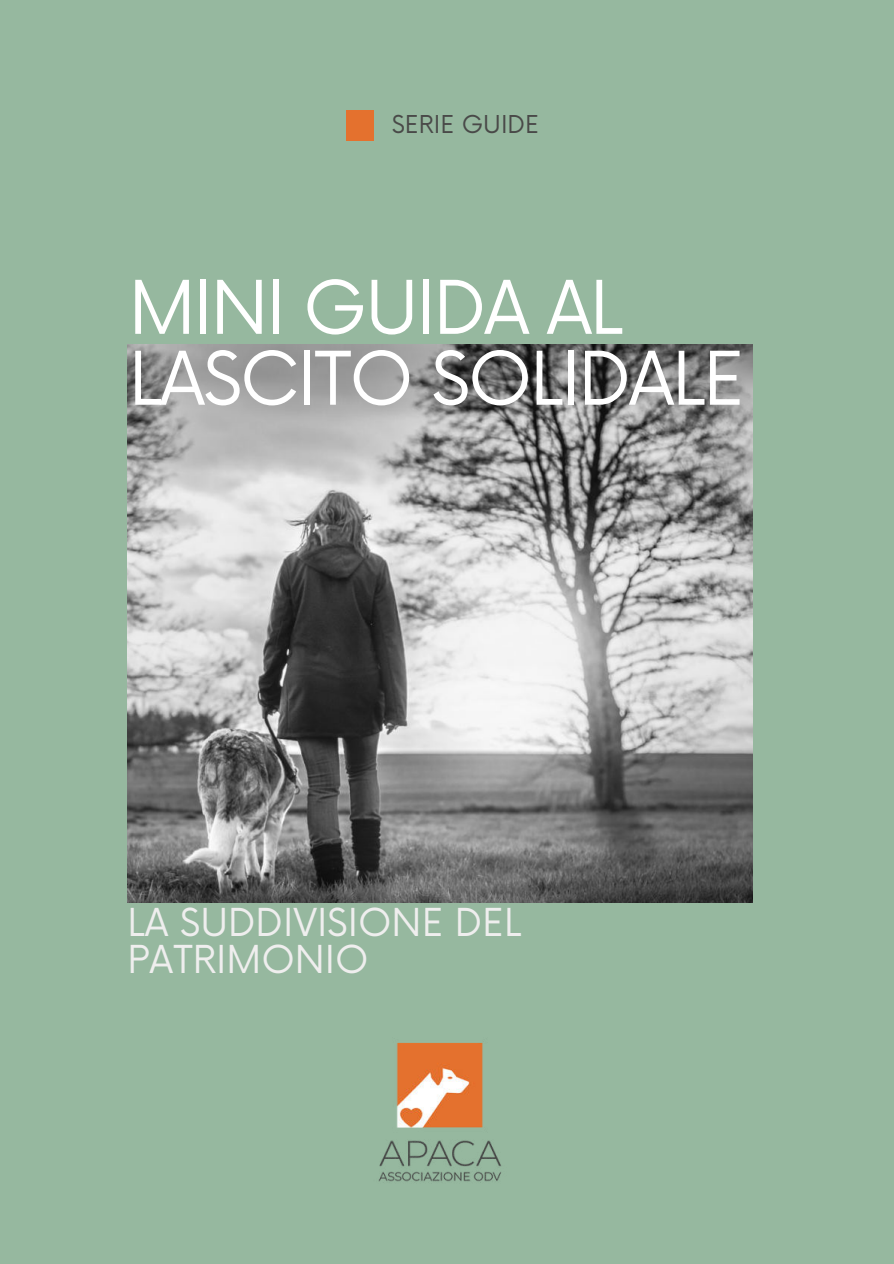
<style>
.page{position:relative;width:894px;height:1264px;background:#fff}
.page>*{position:absolute;margin:0;border:0;box-sizing:border-box;transform-origin:0 0}
.t1{font:72px/70.8px "Now";letter-spacing:-.03em;color:#fff}
.t2{font:37.5px/37.2px "Now";color:#efeeee}
.t3{font:24px "Now";color:#494948}
</style>
<div class="page">
<div style="left:0;top:0;width:893px;height:1263px;background:#96b89f"></div>
<img style="left:127px;top:345px;width:625px;height:557px">
<img style="left:378px;top:1042px;width:123px;height:141px">
<div style="left:346px;top:110px;width:27px;height:30px;background:#e4712e"></div>
<p class="t3" style="left:391px;top:105px;width:149px">SERIE GUIDE</p>
<h1 class="t1" style="left:129px;top:267px;width:617px">MINI GUIDA AL<br>LASCITO SOLIDALE</h1>
<p class="t2" style="left:127px;top:901px;width:395px">LA SUDDIVISIONE DEL<br>PATRIMONIO</p>
</div>
